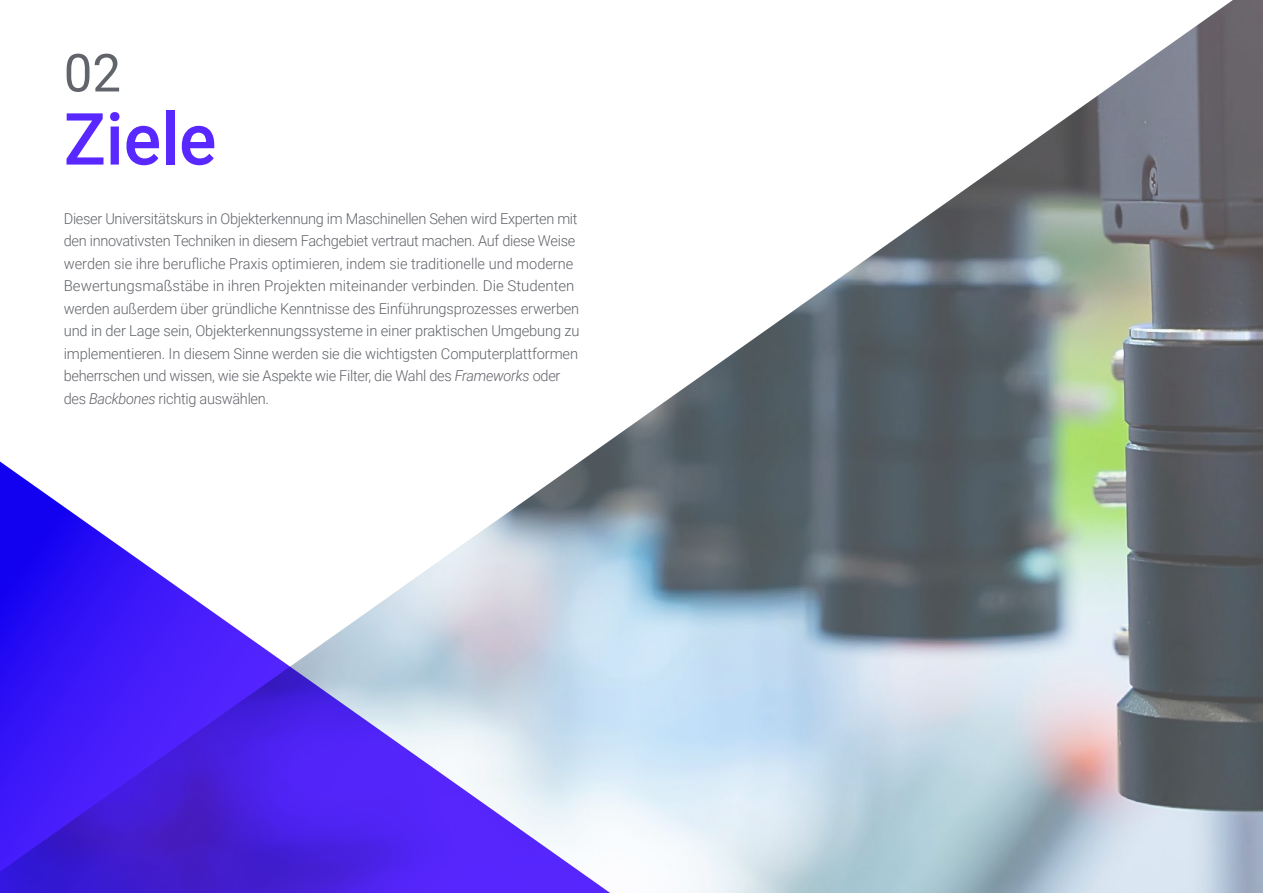
<style>
.page{position:relative;width:1263px;height:893px;background:#fff}
.page>*{position:absolute;margin:0;border:0;box-sizing:border-box;transform-origin:0 0}
.t1{font:500 72px "Roboto";color:#5927ff}
.t2{font:52.5px "Roboto";color:#61646a}
.t3{font:300 15px/22.5px "Roboto";letter-spacing:-.01em;color:#61646a}
.s1{font-style:italic}
</style>
<div class="page">
<img style="left:602px;top:0;width:661px;height:893px">
<svg style="left:0;top:446px;width:640px;height:447px"></svg>
<h2 class="t2" style="left:64px;top:36px;width:59px">02</h2>
<h1 class="t1" style="left:64px;top:89px;width:154px">Ziele</h1>
<p class="t3" style="left:64px;top:207px;width:517px">Dieser Universitätskurs in Objekterkennung im Maschinellen Sehen wird Experten mit den innovativsten Techniken in diesem Fachgebiet vertraut machen. Auf diese Weise werden sie ihre berufliche Praxis optimieren, indem sie traditionelle und moderne Bewertungsmaßstäbe in ihren Projekten miteinander verbinden. Die Studenten werden außerdem über gründliche Kenntnisse des Einführungsprozesses erwerben und in der Lage sein, Objekterkennungssysteme in einer praktischen Umgebung zu implementieren. In diesem Sinne werden sie die wichtigsten Computerplattformen beherrschen und wissen, wie sie Aspekte wie Filter, die Wahl des <span class="s1">Frameworks</span> oder des <span class="s1">Backbones</span> richtig auswählen.</p>
</div>
